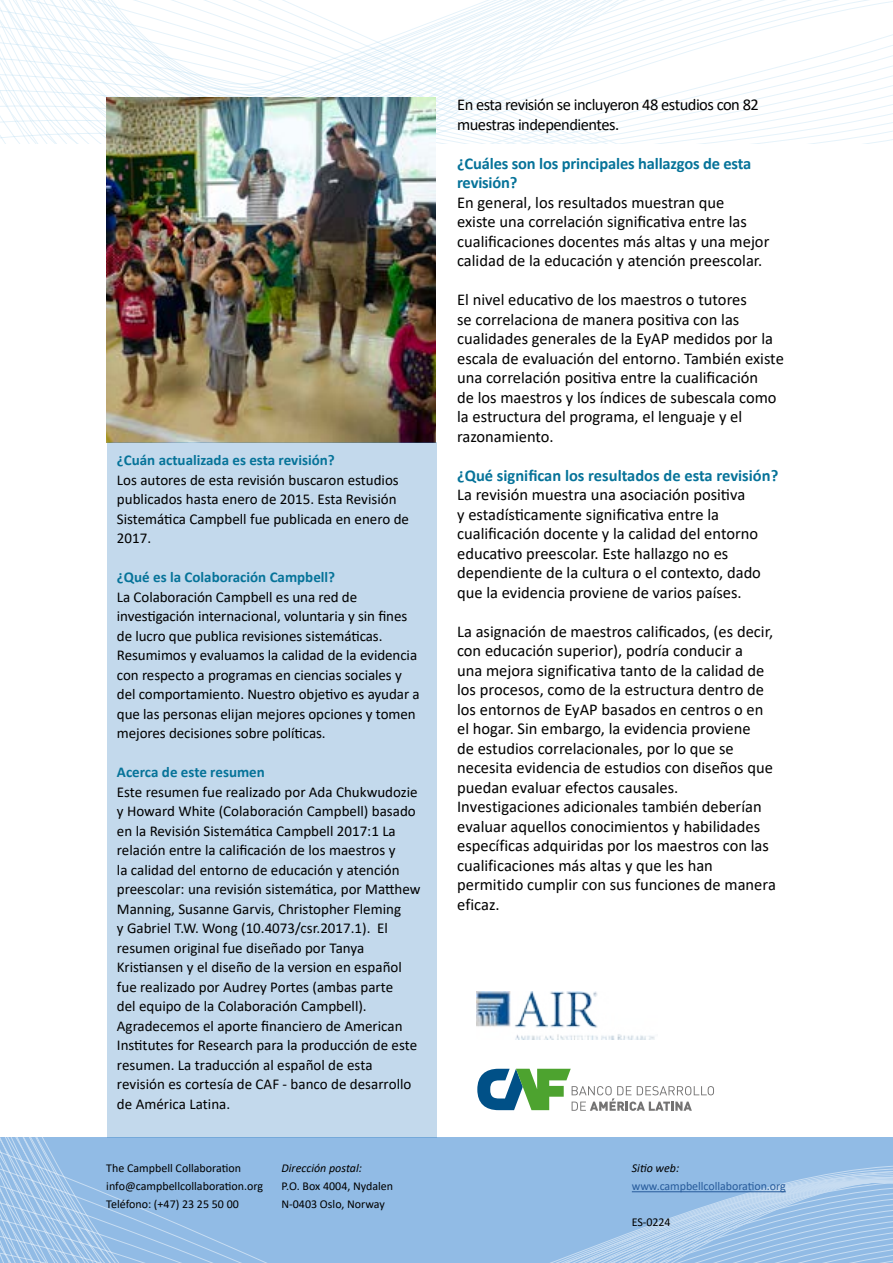
<style>
.page{position:relative;width:893px;height:1263px;background:#fff}
.page>*{position:absolute;margin:0;border:0;box-sizing:border-box;transform-origin:0 0}
.t1{font:16.5px/19.5px "Calibri";color:#000}
.t2{font:700 16.5px/19.5px "Calibri";letter-spacing:-.01em;color:#067399}
.t3{font:16.5px/19.5px "Calibri";letter-spacing:-.03em;color:#000}
.t4{font:15px/19.5px "Calibri";color:#000}
.t5{font:700 15px "Calibri";color:#067399}
.t6{font:12px/18px "Calibri";color:#000}
.t7{font:12px "Calibri";letter-spacing:-.005em;color:#275b9b}
.t8{font:italic 12px "Calibri";color:#000}
</style>
<div class="page">
<svg style="left:0;top:1138px;width:893px;height:125px"></svg>
<svg style="left:0;top:0;width:893px;height:143px"></svg>
<hr style="left:632px;top:1191px;width:154px;height:1px;background:#275b9b">
<img style="left:106px;top:98px;width:330px;height:344px">
<div style="left:107px;top:442px;width:330px;height:696px;background:#c3d9ec"></div>
<img style="left:476px;top:992px;width:179px;height:47px">
<svg style="left:477px;top:1069px;width:237px;height:42px"></svg>
<p class="t5" style="left:117px;top:450px;width:219px">¿Cuán actualizada es esta revisión?</p>
<p class="t4" style="left:117px;top:470px;width:294px">Los autores de esta revisión buscaron estudios publicados hasta enero de 2015. Esta Revisión Sistemática Campbell fue publicada en enero de 2017.</p>
<p class="t5" style="left:117px;top:567px;width:220px">¿Qué es la Colaboración Campbell?</p>
<p class="t4" style="left:117px;top:587px;width:304px">La Colaboración Campbell es una red de investigación internacional, voluntaria y sin fines de lucro que publica revisiones sistemáticas.<br>Resumimos y evaluamos la calidad de la evidencia con respecto a programas en ciencias sociales y del comportamiento. Nuestro objetivo es ayudar a que las personas elijan mejores opciones y tomen mejores decisiones sobre políticas.</p>
<p class="t5" style="left:117px;top:762px;width:149px">Acerca de este resumen</p>
<p class="t4" style="left:117px;top:782px;width:305px">Este resumen fue realizado por Ada Chukwudozie y Howard White (Colaboración Campbell) basado en la Revisión Sistemática Campbell 2017:1 La relación entre la calificación de los maestros y<br>la calidad del entorno de educación y atención preescolar: una revisión sistemática, por Matthew Manning, Susanne Garvis, Christopher Fleming<br>y Gabriel T.W. Wong (10.4073/csr.2017.1). El resumen original fue diseñado por Tanya Kristiansen y el diseño de la version en español fue realizado por Audrey Portes (ambas parte<br>del equipo de la Colaboración Campbell).<br>Agradecemos el aporte financiero de American Institutes for Research para la producción de este resumen. La traducción al español de esta revisión es cortesía de CAF - banco de desarrollo de América Latina.</p>
<p class="t6" style="left:106px;top:1159px;width:158px">The Campbell Collaboration info@campbellcollaboration.org<br>Teléfono: (+47) 23 25 50 00</p>
<p class="t8" style="left:281px;top:1160px;width:82px">Dirección postal:</p>
<p class="t6" style="left:281px;top:1177px;width:113px">P.O. Box 4004, Nydalen<br>N-0403 Oslo, Norway</p>
<p class="t3" style="left:457px;top:95px;width:303px">En esta revisión se incluyeron 48 estudios con 82 muestras independientes.</p>
<p class="t2" style="left:457px;top:153px;width:296px">¿Cuáles son los principales hallazgos de esta revisión?</p>
<p class="t1" style="left:457px;top:192px;width:314px">En general, los resultados muestran que<br>existe una correlación significativa entre las cualificaciones docentes más altas y una mejor calidad de la educación y atención preescolar.</p>
<p class="t1" style="left:457px;top:290px;width:328px">El nivel educativo de los maestros o tutores<br>se correlaciona de manera positiva con las cualidades generales de la EyAP medidos por la escala de evaluación del entorno. También existe una correlación positiva entre la cualificación<br>de los maestros y los índices de subescala como la estructura del programa, el lenguaje y el razonamiento.</p>
<p class="t2" style="left:457px;top:465px;width:323px">¿Qué significan los resultados de esta revisión?</p>
<p class="t1" style="left:457px;top:485px;width:305px">La revisión muestra una asociación positiva<br>y estadísticamente significativa entre la cualificación docente y la calidad del entorno educativo preescolar. Este hallazgo no es dependiente de la cultura o el contexto, dado que la evidencia proviene de varios países.</p>
<p class="t1" style="left:457px;top:621px;width:321px">La asignación de maestros calificados, (es decir, con educación superior), podría conducir a<br>una mejora significativa tanto de la calidad de los procesos, como de la estructura dentro de los entornos de EyAP basados en centros o en el hogar. Sin embargo, la evidencia proviene<br>de estudios correlacionales, por lo que se necesita evidencia de estudios con diseños que puedan evaluar efectos causales.<br>Investigaciones adicionales también deberían evaluar aquellos conocimientos y habilidades específicas adquiridas por los maestros con las cualificaciones más altas y que les han permitido cumplir con sus funciones de manera eficaz.</p>
<p class="t8" style="left:632px;top:1160px;width:49px">Sitio web:</p>
<p class="t7" style="left:632px;top:1178px;width:155px">www.campbellcollaboration.org</p>
<p class="t6" style="left:632px;top:1213px;width:40px">ES-0224</p>
</div>
